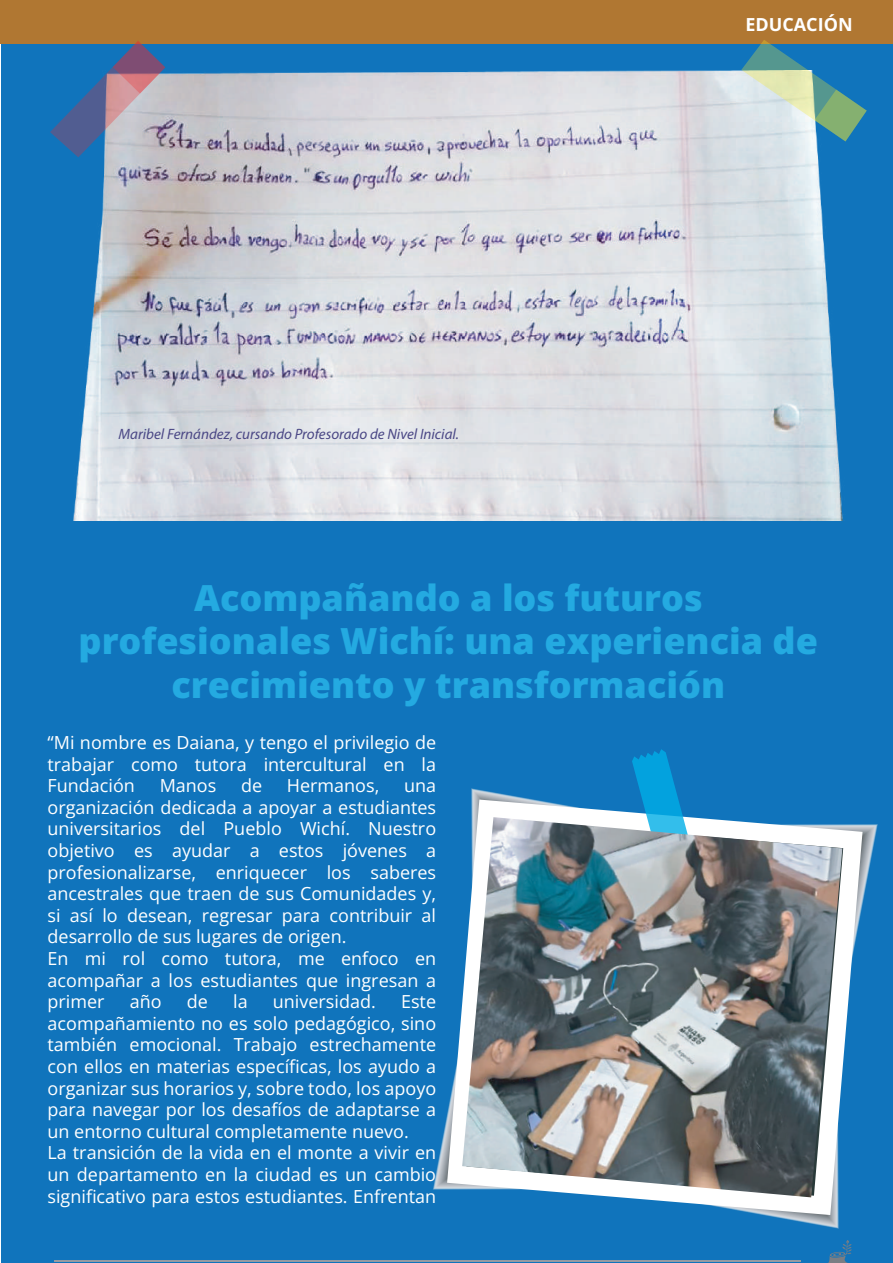
<style>
.page{position:relative;width:893px;height:1263px;background:#fff}
.page>*{position:absolute;margin:0;border:0;box-sizing:border-box;transform-origin:0 0}
.t1{font:800 36px/43.2px "Open Sans";color:#24aae1;text-align:center}
.t2{font:18px/21.6px "Open Sans";color:#fff}
.t3{font:700 18px "Open Sans";color:#fff}
.t4{font:italic 15px "Myriad Pro";color:#4a4785}
</style>
<div class="page">
<div style="left:1px;top:0;width:892px;height:1263px;background:#1074bc"></div>
<svg style="left:433px;top:749px;width:445px;height:480px"></svg>
<img style="left:462px;top:817px;width:380px;height:380px">
<svg style="left:828px;top:1240px;width:24px;height:23px"></svg>
<hr style="left:54px;top:1260px;width:747px;height:1px;background:#969aa2">
<div style="left:0;top:0;width:893px;height:43px;background:#b07732"></div>
<img style="left:73px;top:71px;width:773px;height:449px">
<svg style="left:50px;top:41px;width:115px;height:116px"></svg>
<svg style="left:741px;top:40px;width:126px;height:101px"></svg>
<p class="t4" style="left:119px;top:424px;width:342px">Maribel Fernández, cursando Profesorado de Nivel Inicial.</p>
<p class="t3" style="left:745px;top:12px;width:109px">EDUCACIÓN</p>
<p class="t3" style="left:773px;top:10px;width:85px">CULTURA</p>
<h1 class="t1" style="left:79px;top:576px;width:741px">Acompañando a los futuros profesionales Wichí: una experiencia de crecimiento y transformación</h1>
<p class="t2" style="left:48px;top:731px;width:390px;text-align:justify">“Mi nombre es Daiana, y tengo el privilegio de trabajar como tutora intercultural en la Fundación</p>
<p class="t2" style="left:160px;top:774px;width:58px">Manos</p>
<p class="t2" style="left:241px;top:774px;width:23px">de</p>
<p class="t2" style="left:287px;top:774px;width:94px">Hermanos,</p>
<p class="t2" style="left:48px;top:774px;width:390px;text-indent:357px">una organización dedicada a apoyar a estudiantes universitarios del Pueblo Wichí. Nuestro objetivo es ayudar a estos jóvenes a profesionalizarse, enriquecer los saberes ancestrales que traen de sus Comunidades y, si así lo desean, regresar para contribuir al desarrollo de sus lugares de origen.<br>En mi rol como tutora, me enfoco en acompañar a los estudiantes que ingresan a primer</p>
<p class="t2" style="left:130px;top:990px;width:33px">año</p>
<p class="t2" style="left:187px;top:990px;width:23px">de</p>
<p class="t2" style="left:233px;top:990px;width:16px">la</p>
<p class="t2" style="left:273px;top:990px;width:104px">universidad.</p>
<p class="t2" style="left:48px;top:990px;width:390px;text-indent:353px">Este acompañamiento no es solo pedagógico, sino también emocional. Trabajo estrechamente con ellos en materias específicas, los ayudo a organizar sus horarios y, sobre todo, los apoyo para navegar por los desafíos de adaptarse a un entorno cultural completamente nuevo.<br>La transición de la vida en el monte a vivir en un departamento en la ciudad es un cambio significativo para estos estudiantes. Enfrentan</p>
</div>
